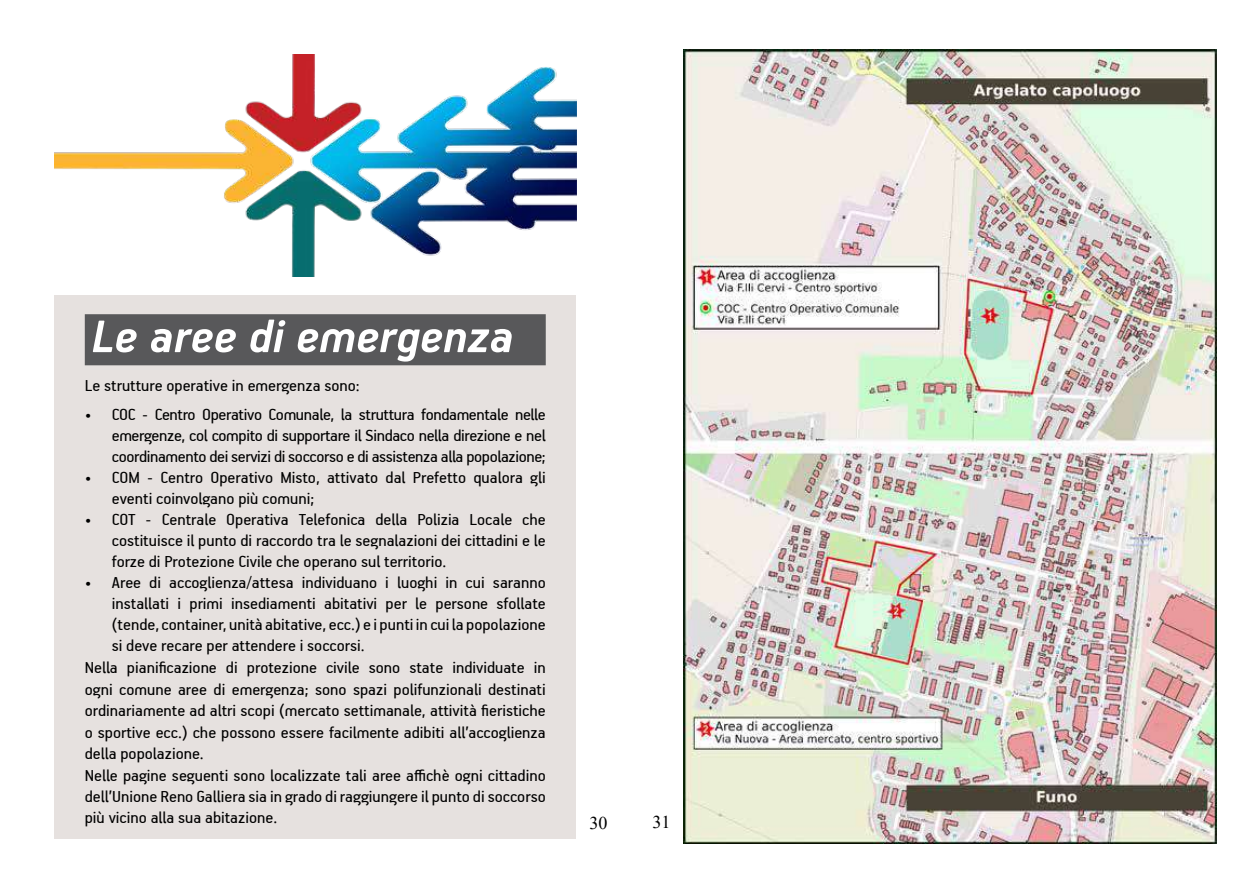
<style>
.page{position:relative;width:1259px;height:893px;background:#fff}
.page>*{position:absolute;margin:0;border:0;box-sizing:border-box;transform-origin:0 0}
.t1{font:italic 700 51.15px "PF Handbook Pro";color:#fff}
.t2{font:18px/21px "PF Handbook Pro";color:#000;text-align:justify}
.t3{font:18px "Times New Roman";color:#000}
</style>
<div class="page">
<div style="left:55px;top:296px;width:521px;height:543px;background:#e6e1df"></div>
<img style="left:55px;top:54px;width:521px;height:222px">
<div style="left:85px;top:314px;width:461px;height:51px;background:#58585a"></div>
<img style="left:683px;top:49px;width:533px;height:795px">
<h1 class="t1" style="left:91px;top:305px;width:424px">Le aree di emergenza</h1>
<p class="t2" style="left:85px;top:374px;width:276px">Le strutture operative in emergenza sono:</p>
<p class="t2" style="left:112px;top:404px;width:435px;text-indent:-27px">• COC - Centro Operativo Comunale, la struttura fondamentale nelle emergenze, col compito di supportare il Sindaco nella direzione e nel coordinamento dei servizi di soccorso e di assistenza alla popolazione;</p>
<p class="t2" style="left:112px;top:467px;width:435px;text-indent:-27px">• COM - Centro Operativo Misto, attivato dal Prefetto qualora gli eventi coinvolgano più comuni;</p>
<p class="t2" style="left:112px;top:509px;width:435px;text-indent:-27px">• COT - Centrale Operativa Telefonica della Polizia Locale che costituisce il punto di raccordo tra le segnalazioni dei cittadini e le forze di Protezione Civile che operano sul territorio.</p>
<p class="t2" style="left:85px;top:572px;width:462px">• Aree di accoglienza/attesa individuano i luoghi in cui saranno</p>
<p class="t2" style="left:112px;top:593px;width:435px">installati i primi insediamenti abitativi per le persone sfollate</p>
<p class="t2" style="left:112px;top:614px;width:435px">(tende, container, unità abitative, ecc.) e i punti in cui la popolazione</p>
<p class="t2" style="left:112px;top:635px;width:254px">si deve recare per attendere i soccorsi.</p>
<p class="t2" style="left:85px;top:656px;width:462px">Nella pianificazione di protezione civile sono state individuate in</p>
<p class="t2" style="left:85px;top:678px;width:462px">ogni comune aree di emergenza; sono spazi polifunzionali destinati</p>
<p class="t2" style="left:85px;top:699px;width:462px">ordinariamente ad altri scopi (mercato settimanale, attività fieristiche</p>
<p class="t2" style="left:85px;top:721px;width:462px">o sportive ecc.) che possono essere facilmente adibiti all’accoglienza</p>
<p class="t2" style="left:85px;top:743px;width:120px">della popolazione.</p>
<p class="t2" style="left:85px;top:764px;width:462px">Nelle pagine seguenti sono localizzate tali aree affichè ogni cittadino</p>
<p class="t2" style="left:85px;top:785px;width:462px">dell’Unione Reno Galliera sia in grado di raggiungere il punto di soccorso</p>
<p class="t2" style="left:85px;top:806px;width:194px">più vicino alla sua abitazione.</p>
<p class="t3" style="left:589px;top:810px;width:19px">30</p>
<p class="t3" style="left:652px;top:809px;width:19px">31</p>
</div>
